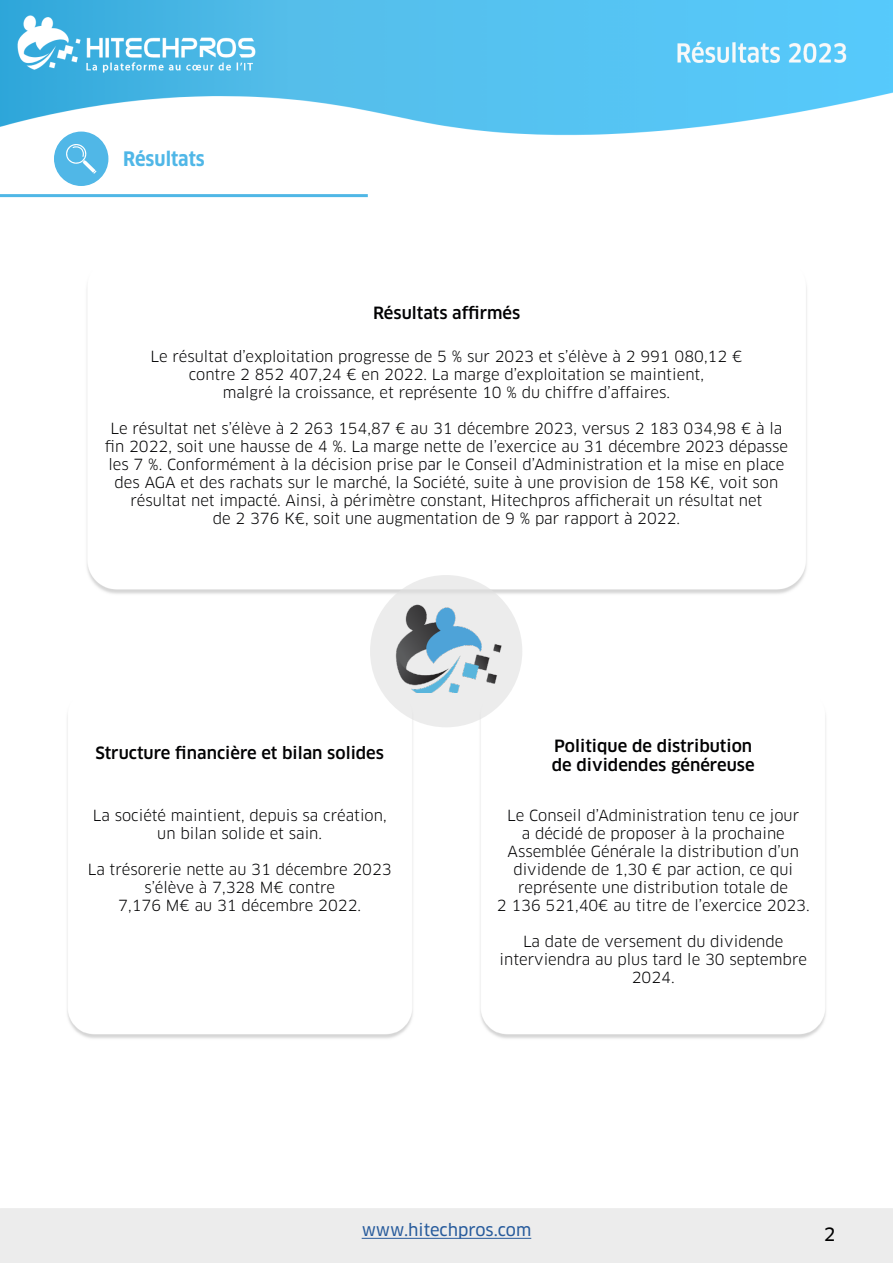
<style>
.page{position:relative;width:893px;height:1263px;background:#fff}
.page>*{position:absolute;margin:0;border:0;box-sizing:border-box;transform-origin:0 0}
.t1{font:700 condensed 19.5px "Clan OT";color:#50b7e7}
.t2{font:18px "Clan OT News";color:#000}
.t3{font:500 16.5px/19.8px "Clan OT";color:#020203}
.t4{font:16.5px "Clan OT News";color:#275b9c}
.t5{font:15px/18px "Clan OT";color:#020203;text-align:center}
</style>
<div class="page">
<div style="left:0;top:1208px;width:893px;height:55px;background:#ececec"></div>
<img style="left:67px;top:715px;width:353px;height:324px">
<img style="left:469px;top:677px;width:357px;height:362px">
<img style="left:87px;top:286px;width:720px;height:346px">
<img style="left:0;top:0;width:892px;height:167px">
<hr style="left:0;top:194px;width:368px;height:3px;background:#4fb7e6">
<div style="left:55px;top:132px;width:53px;height:53px;background:#50b7e7;border-radius:50%"></div>
<div style="left:54px;top:132px;width:54px;height:54px;border:2px solid #50b7e7;border-radius:50%"></div>
<svg style="left:66px;top:144px;width:30px;height:30px"></svg>
<div style="left:370px;top:575px;width:152px;height:152px;background:#ececec;border-radius:50%"></div>
<img style="left:395px;top:604px;width:107px;height:89px">
<hr style="left:362px;top:1238px;width:169px;height:1px;background:#275b9c">
<h1 class="t1" style="left:123px;top:148px;width:83px">Résultats</h1>
<p class="t3" style="left:373px;top:303px;width:149px">Résultats affirmés</p>
<p class="t5" style="left:151px;top:347px;width:593px">Le résultat d’exploitation progresse de 5 % sur 2023 et s’élève à 2 991 080,12 € contre 2 852 407,24 € en 2022. La marge d’exploitation se maintient,<br>malgré la croissance, et représente 10 % du chiffre d’affaires.</p>
<p class="t5" style="left:105px;top:419px;width:685px">Le résultat net s’élève à 2 263 154,87 € au 31 décembre 2023, versus 2 183 034,98 € à la fin 2022, soit une hausse de 4 %. La marge nette de l’exercice au 31 décembre 2023 dépasse les 7 %. Conformément à la décision prise par le Conseil d’Administration et la mise en place des AGA et des rachats sur le marché, la Société, suite à une provision de 158 K€, voit son résultat net impacté. Ainsi, à périmètre constant, Hitechpros afficherait un résultat net<br>de 2 376 K€, soit une augmentation de 9 % par rapport à 2022.</p>
<p class="t3" style="left:95px;top:743px;width:290px">Structure financière et bilan solides</p>
<p class="t5" style="left:93px;top:807px;width:295px">La société maintient, depuis sa création, un bilan solide et sain.</p>
<p class="t5" style="left:88px;top:861px;width:305px">La trésorerie nette au 31 décembre 2023 s’élève à 7,328 M€ contre<br>7,176 M€ au 31 décembre 2022.</p>
<p class="t3" style="left:552px;top:736px;width:204px">Politique de distribution de dividendes généreuse</p>
<p class="t5" style="left:497px;top:807px;width:314px">Le Conseil d’Administration tenu ce jour<br>a décidé de proposer à la prochaine Assemblée Générale la distribution d’un dividende de 1,30 € par action, ce qui représente une distribution totale de<br>2 136 521,40€ au titre de l’exercice 2023.</p>
<p class="t5" style="left:500px;top:933px;width:309px">La date de versement du dividende interviendra au plus tard le 30 septembre<br>2024.</p>
<p class="t4" style="left:362px;top:1220px;width:171px">www.hitechpros.com</p>
<p class="t2" style="left:824px;top:1224px;width:13px">2</p>
</div>
